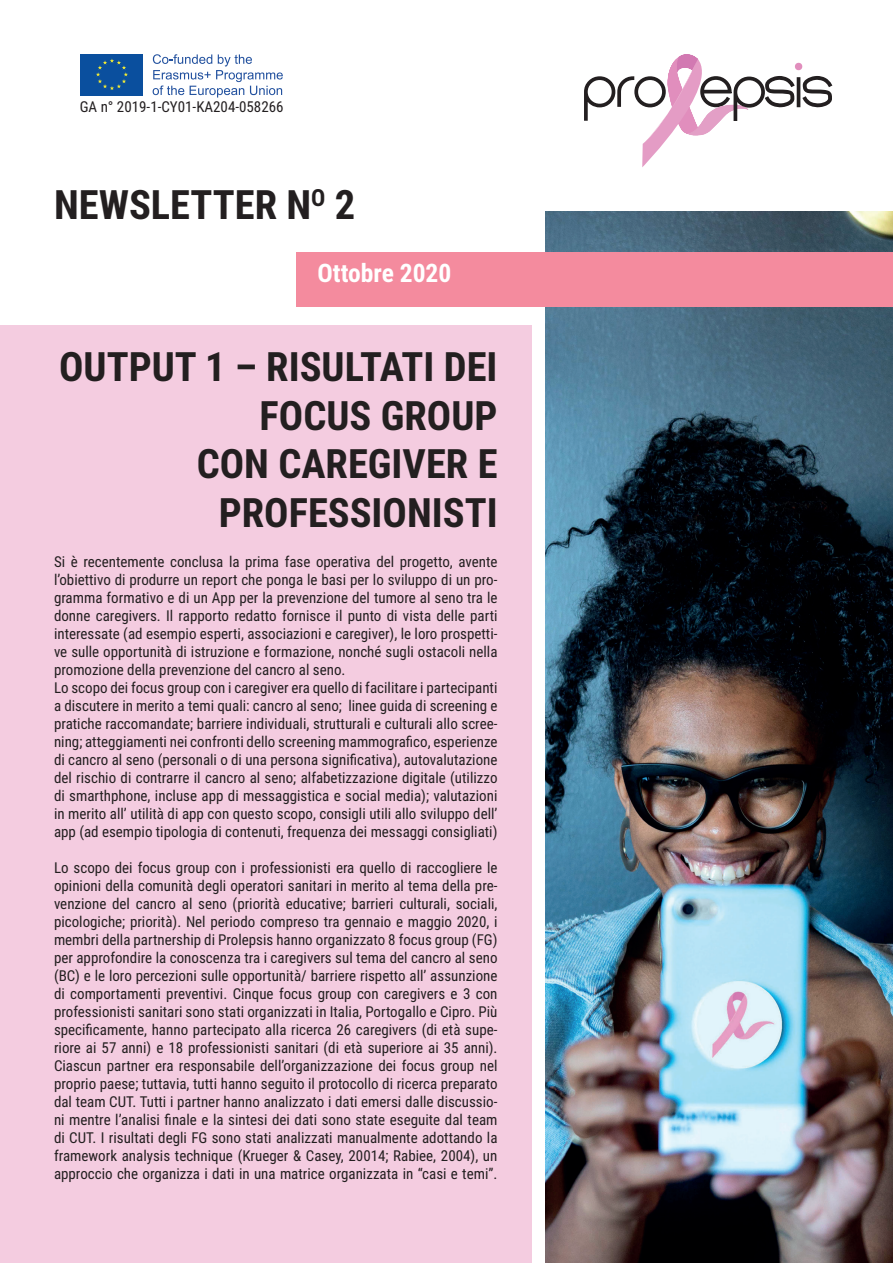
<style>
.page{position:relative;width:893px;height:1263px;background:#fff}
.page>*{position:absolute;margin:0;border:0;box-sizing:border-box;transform-origin:0 0}
.t1{font:700 40.5px/48.6px "Roboto Condensed";color:#231f20;text-align:right}
.t2{font:700 25.5px "Roboto Condensed";color:#fff}
.t3{font:15px/18px "Roboto Condensed";color:#231f20}
</style>
<div class="page">
<img style="left:545px;top:212px;width:347px;height:1050px">
<div style="left:0;top:326px;width:532px;height:937px;background:#f4cce0"></div>
<div style="left:81px;top:54px;width:62px;height:41px;background:#0a4f9e"></div>
<svg style="left:96px;top:59px;width:32px;height:31px"></svg>
<svg style="left:153px;top:54px;width:130px;height:43px"></svg>
<svg style="left:584px;top:54px;width:249px;height:113px"></svg>
<div style="left:297px;top:252px;width:596px;height:54px;background:#f48b9e"></div>
<p class="t3" style="left:80px;top:97px;width:205px">GA n° 2019-1-CY01-KA204-058266</p>
<h1 class="t1" style="left:54px;top:179px;width:303px">NEWSLETTER N<sup>O</sup> 2</h1>
<h2 class="t2" style="left:317px;top:255px;width:135px">Ottobre 2020</h2>
<h1 class="t1" style="left:59px;top:341px;width:440px">OUTPUT 1 – RISULTATI DEI<br>FOCUS GROUP<br>CON CAREGIVER E<br>PROFESSIONISTI</h1>
<p class="t3" style="left:54px;top:552px;width:445px">Si è recentemente conclusa la prima fase operativa del progetto, avente l’obiettivo di produrre un report che ponga le basi per lo sviluppo di un pro&shy;gramma formativo e di un App per la prevenzione del tumore al seno tra le donne caregivers. Il rapporto redatto fornisce il punto di vista delle parti interessate (ad esempio esperti, associazioni e caregiver), le loro prospetti&shy;ve sulle opportunità di istruzione e formazione, nonché sugli ostacoli nella promozione della prevenzione del cancro al seno.<br>Lo scopo dei focus group con i caregiver era quello di facilitare i partecipanti a discutere in merito a temi quali: cancro al seno; linee guida di screening e pratiche raccomandate; barriere individuali, strutturali e culturali allo scree&shy;ning; atteggiamenti nei confronti dello screening mammografico, esperienze di cancro al seno (personali o di una persona significativa), autovalutazione del rischio di contrarre il cancro al seno; alfabetizzazione digitale (utilizzo di smarthphone, incluse app di messaggistica e social media); valutazioni in merito all’ utilità di app con questo scopo, consigli utili allo sviluppo dell’ app (ad esempio tipologia di contenuti, frequenza dei messaggi consigliati)</p>
<p class="t3" style="left:54px;top:858px;width:445px;text-align:justify">Lo scopo dei focus group con i professionisti era quello di raccogliere le opinioni della comunità degli operatori sanitari in merito al tema della pre&shy;venzione del cancro al seno (priorità educative; barrieri culturali, sociali, picologiche; priorità). Nel periodo compreso tra gennaio e maggio 2020, i membri della partnership di Prolepsis hanno organizzato 8 focus group (FG) per approfondire la conoscenza tra i caregivers sul tema del cancro al seno (BC) e le loro percezioni sulle opportunità/ barriere rispetto all’ assunzione di comportamenti preventivi. Cinque focus group con caregivers e 3 con professionisti sanitari sono stati organizzati in Italia, Portogallo e Cipro. Più specificamente, hanno partecipato alla ricerca 26 caregivers (di età supe&shy;riore ai 57 anni) e 18 professionisti sanitari (di età superiore ai 35 anni).<br>Ciascun partner era responsabile dell’organizzazione dei focus group nel proprio paese; tuttavia, tutti hanno seguito il protocollo di ricerca preparato dal team CUT. Tutti i partner hanno analizzato i dati emersi dalle discussio&shy;ni mentre l’analisi finale e la sintesi dei dati sono state eseguite dal team di CUT. I risultati degli FG sono stati analizzati manualmente adottando la framework analysis technique (Krueger &amp; Casey, 20014; Rabiee, 2004), un approccio che organizza i dati in una matrice organizzata in “casi e temi”.</p>
</div>
